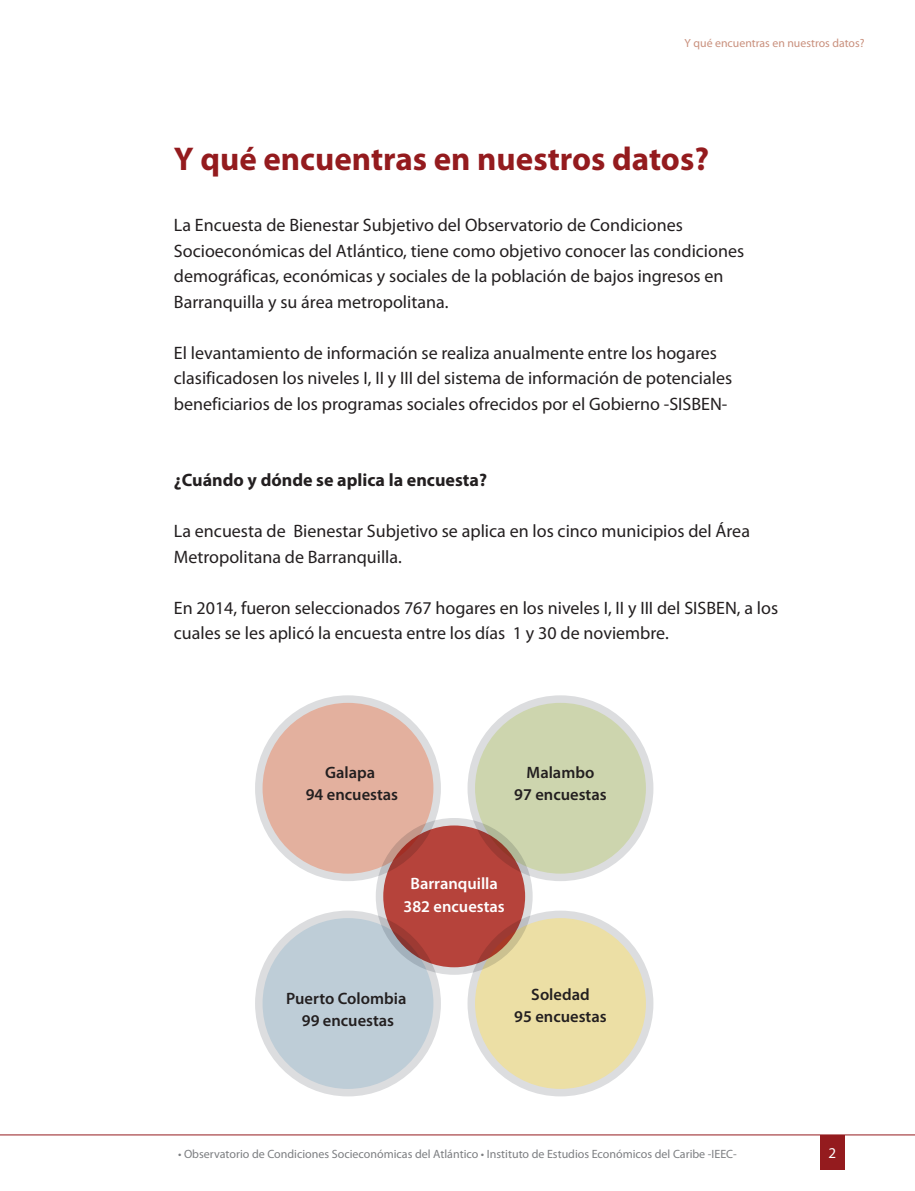
<style>
.page{position:relative;width:915px;height:1191px;background:#fff}
.page>*{position:absolute;margin:0;border:0;box-sizing:border-box;transform-origin:0 0}
.t1{font:700 33px "Myriad Pro";color:#941b1e}
.t2{font:18px/25.5px "Myriad Pro";color:#231f20}
.t3{font:700 18px "Myriad Pro";color:#231f20}
.t4{font:600 16.5px/22.5px "Myriad Pro";color:#231f20;text-align:center}
.t5{font:600 16.5px/22.5px "Myriad Pro";color:#fff;text-align:center}
.t6{font:15px "Myriad Pro";color:#fff}
.t7{font:12px "Myriad Pro";color:#7c7e81}
.t8{font:11.85px "Myriad Pro";color:#c9907d}
</style>
<div class="page">
<hr style="left:0;top:1134px;width:914px;height:1px;background:#941b1e">
<div style="left:819px;top:1134px;width:25px;height:35px;background:#941b1e"></div>
<div style="left:259px;top:699px;width:178px;height:178px;background:#e3b09e;border-radius:50%"></div>
<div style="left:255px;top:695px;width:186px;height:186px;border:8px solid #dcdddf;border-radius:50%"></div>
<div style="left:471px;top:699px;width:178px;height:178px;background:#cdd5ae;border-radius:50%"></div>
<div style="left:467px;top:695px;width:186px;height:186px;border:8px solid #dcdddf;border-radius:50%"></div>
<div style="left:259px;top:914px;width:178px;height:178px;background:#becdd7;border-radius:50%"></div>
<div style="left:255px;top:910px;width:186px;height:186px;border:8px solid #dcdddf;border-radius:50%"></div>
<div style="left:471px;top:914px;width:178px;height:178px;background:#ecdfa5;border-radius:50%"></div>
<div style="left:467px;top:910px;width:186px;height:186px;border:8px solid #dcdddf;border-radius:50%"></div>
<svg style="left:379px;top:821px;width:149px;height:150px;background:#b34940"></svg>
<div style="left:375px;top:818px;width:157px;height:156px;border:8px solid #dcdddf;border-radius:50%"></div>
<p class="t8" style="left:684px;top:36px;width:181px">Y qué encuentras en nuestros datos?</p>
<h1 class="t1" style="left:174px;top:137px;width:536px">Y qué encuentras en nuestros datos?</h1>
<p class="t2" style="left:174px;top:212px;width:571px">La Encuesta de Bienestar Subjetivo del Observatorio de Condiciones Socioeconómicas del Atlántico, tiene como objetivo conocer las condiciones demográficas, económicas y sociales de la población de bajos ingresos en Barranquilla y su área metropolitana.</p>
<p class="t2" style="left:174px;top:339px;width:559px">El levantamiento de información se realiza anualmente entre los hogares clasificadosen los niveles I, II y III del sistema de información de potenciales beneficiarios de los programas sociales ofrecidos por el Gobierno -SISBEN-</p>
<p class="t3" style="left:174px;top:468px;width:314px">¿Cuándo y dónde se aplica la encuesta?</p>
<p class="t2" style="left:174px;top:518px;width:577px">La encuesta de Bienestar Subjetivo se aplica en los cinco municipios del Área<br>Metropolitana de Barranquilla.</p>
<p class="t2" style="left:174px;top:594px;width:605px">En 2014, fueron seleccionados 767 hogares en los niveles I, II y III del SISBEN, a los cuales se les aplicó la encuesta entre los días 1 y 30 de noviembre.</p>
<p class="t4" style="left:305px;top:760px;width:94px">Galapa<br>94 encuestas</p>
<p class="t4" style="left:514px;top:760px;width:94px">Malambo<br>97 encuestas</p>
<p class="t5" style="left:403px;top:872px;width:103px">Barranquilla<br>382 encuestas</p>
<p class="t4" style="left:286px;top:986px;width:122px">Puerto Colombia<br>99 encuestas</p>
<p class="t4" style="left:514px;top:982px;width:94px">Soledad<br>95 encuestas</p>
<p class="t7" style="left:178px;top:1146px;width:560px">• Observatorio de Condiciones Socieconómicas del Atlántico • Instituto de Estudios Económicos del Caribe -IEEC-</p>
<p class="t6" style="left:828px;top:1143px;width:9px">2</p>
</div>
